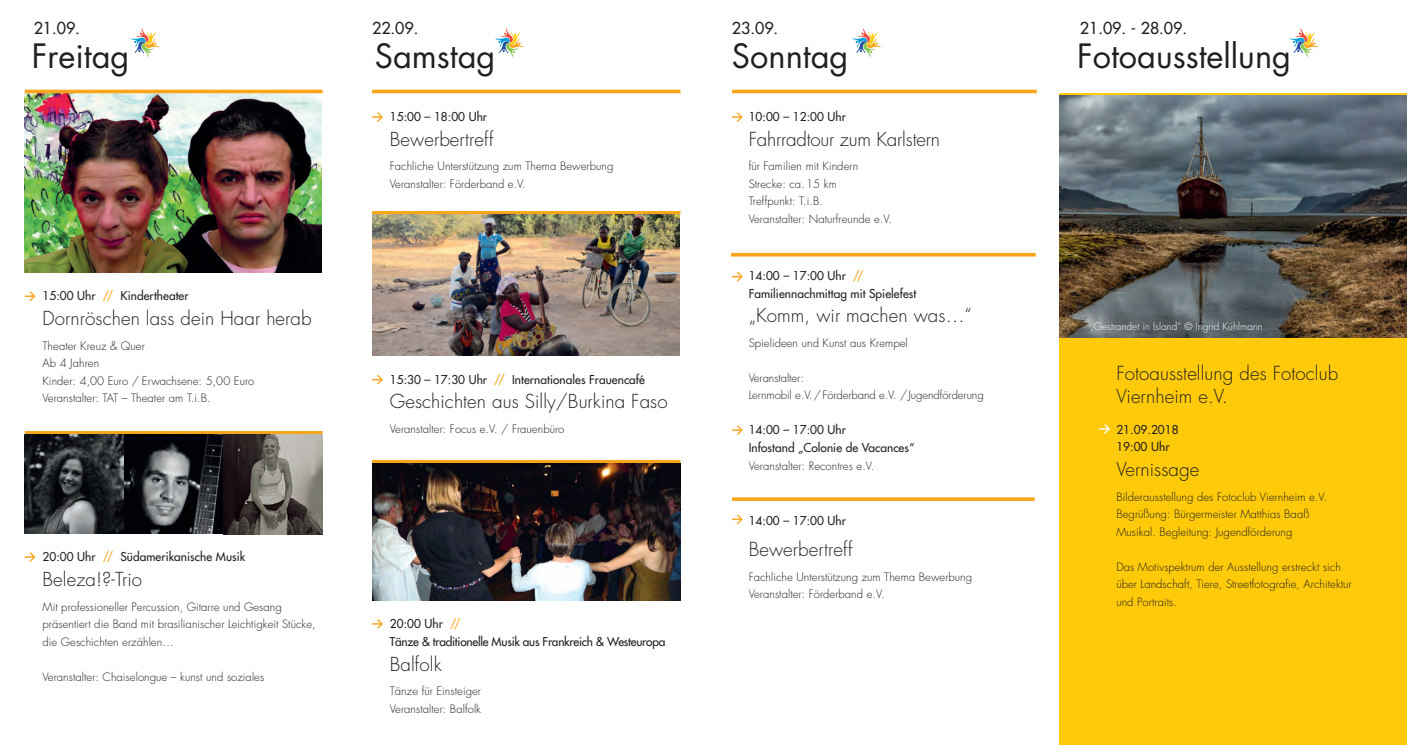
<style>
.page{position:relative;width:1407px;height:745px;background:#fff}
.page>*{position:absolute;margin:0;border:0;box-sizing:border-box;transform-origin:0 0}
.t1{font:32.62px "Futura";color:#231f20}
.t2{font:300 18.75px/22.5px "Futura";letter-spacing:.005em;color:#231f20}
.t3{font:16px "Futura";color:#231f20}
.t4{font:11.88px/17.5px "Futura";letter-spacing:.005em;color:#231f20}
.t5{font:11.88px/17.5px "Futura";letter-spacing:-.02em;color:#231f20}
.t6{font:300 11.25px/17.5px "Futura";letter-spacing:.005em;color:#231f20}
.t7{font:300 10px "Futura";letter-spacing:.005em;color:#fff}
.s1{color:#f9a51b}
</style>
<div class="page">
<div style="left:1059px;top:93px;width:348px;height:651px;background:#feca0a"></div>
<img style="left:1059px;top:95px;width:348px;height:242px">
<img style="left:25px;top:93px;width:297px;height:179px">
<hr style="left:25px;top:90px;width:297px;height:3px;background:#f9a51b">
<hr style="left:25px;top:431px;width:297px;height:3px;background:#f9a51b">
<hr style="left:372px;top:90px;width:308px;height:3px;background:#f9a51b">
<hr style="left:732px;top:90px;width:305px;height:3px;background:#f9a51b">
<hr style="left:731px;top:253px;width:305px;height:3px;background:#f9a51b">
<hr style="left:732px;top:497px;width:302px;height:3px;background:#f9a51b">
<img style="left:25px;top:434px;width:297px;height:99px">
<svg style="left:131px;top:28px;width:28px;height:29px"></svg>
<svg style="left:495px;top:28px;width:28px;height:29px"></svg>
<svg style="left:853px;top:28px;width:28px;height:29px"></svg>
<svg style="left:1290px;top:28px;width:28px;height:29px"></svg>
<svg style="left:25px;top:291px;width:10px;height:9px"></svg>
<svg style="left:372px;top:113px;width:11px;height:8px"></svg>
<svg style="left:372px;top:459px;width:308px;height:4px"></svg>
<img style="left:372px;top:463px;width:308px;height:137px">
<hr style="left:372px;top:211px;width:308px;height:3px;background:#f9a51b">
<img style="left:372px;top:214px;width:308px;height:142px">
<svg style="left:372px;top:375px;width:11px;height:9px"></svg>
<svg style="left:372px;top:619px;width:11px;height:9px"></svg>
<svg style="left:25px;top:552px;width:10px;height:9px"></svg>
<svg style="left:732px;top:113px;width:11px;height:8px"></svg>
<svg style="left:732px;top:272px;width:11px;height:9px"></svg>
<svg style="left:732px;top:425px;width:11px;height:9px"></svg>
<svg style="left:1099px;top:424px;width:11px;height:9px"></svg>
<svg style="left:732px;top:514px;width:11px;height:9px"></svg>
<h3 class="t3" style="left:34px;top:18px;width:48px">21.09.</h3>
<h3 class="t3" style="left:372px;top:18px;width:48px">22.09.</h3>
<h3 class="t3" style="left:732px;top:18px;width:48px">23.09.</h3>
<h1 class="t1" style="left:32px;top:35px;width:99px">Freitag</h1>
<h1 class="t1" style="left:375px;top:35px;width:122px">Samstag</h1>
<h1 class="t1" style="left:732px;top:35px;width:118px">Sonntag</h1>
<p class="t4" style="left:43px;top:287px;width:148px">15:00 Uhr <span class="s1">//</span> Kindertheater</p>
<h2 class="t2" style="left:43px;top:307px;width:271px">Dornröschen lass dein Haar herab</h2>
<p class="t6" style="left:43px;top:337px;width:213px">Theater Kreuz &amp; Quer<br>Ab 4 Jahren<br>Kinder: 4,00 Euro / Erwachsene: 5,00 Euro<br>Veranstalter: TAT – Theater am T.i.B.</p>
<p class="t4" style="left:43px;top:548px;width:204px">20:00 Uhr <span class="s1">//</span> Südamerikanische Musik</p>
<h2 class="t2" style="left:43px;top:568px;width:101px">Beleza!?-Trio</h2>
<p class="t6" style="left:43px;top:597px;width:275px">Mit professioneller Percussion, Gitarre und Gesang präsentiert die Band mit brasilianischer Leichtigkeit Stücke, die Geschichten erzählen…</p>
<p class="t6" style="left:43px;top:667px;width:223px">Veranstalter: Chaiselongue – kunst und soziales</p>
<p class="t4" style="left:390px;top:108px;width:99px">15:00 – 18:00 Uhr</p>
<h2 class="t2" style="left:390px;top:128px;width:105px">Bewerbertreff</h2>
<p class="t6" style="left:390px;top:158px;width:225px">Fachliche Unterstützung zum Thema Bewerbung<br>Veranstalter: Förderband e.V.</p>
<p class="t4" style="left:390px;top:370px;width:257px">15:30 – 17:30 Uhr <span class="s1">//</span> Internationales Frauencafé</p>
<h2 class="t2" style="left:390px;top:390px;width:279px">Geschichten aus Silly/Burkina Faso</h2>
<p class="t6" style="left:390px;top:420px;width:176px">Veranstalter: Focus e.V. / Frauenbüro</p>
<p class="t5" style="left:390px;top:614px;width:277px">20:00 Uhr <span class="s1">//<br></span>Tänze &amp; traditionelle Musik aus Frankreich &amp; Westeuropa</p>
<h2 class="t2" style="left:390px;top:652px;width:53px">Balfolk</h2>
<p class="t6" style="left:390px;top:682px;width:93px">Tänze für Einsteiger<br>Veranstalter: Balfolk</p>
<p class="t4" style="left:749px;top:108px;width:99px">10:00 – 12:00 Uhr</p>
<h2 class="t2" style="left:749px;top:128px;width:193px">Fahrradtour zum Karlstern</h2>
<p class="t6" style="left:749px;top:158px;width:145px">für Familien mit Kindern<br>Strecke: ca.15 km<br>Treffpunkt: T.i.B.<br>Veranstalter: Naturfreunde e.V.</p>
<p class="t4" style="left:749px;top:267px;width:169px">14:00 – 17:00 Uhr <span class="s1">//<br></span>Familiennachmittag mit Spielefest</p>
<h2 class="t2" style="left:749px;top:304px;width:225px">„Komm, wir machen was…“</h2>
<p class="t6" style="left:749px;top:334px;width:161px">Spielideen und Kunst aus Krempel</p>
<p class="t6" style="left:749px;top:369px;width:237px">Veranstalter:<br>Lernmobil e.V./Förderband e.V. /Jugendförderung</p>
<p class="t4" style="left:749px;top:421px;width:167px">14:00 – 17:00 Uhr<br>Infostand „Colonie de Vacances“</p>
<p class="t6" style="left:749px;top:456px;width:127px">Veranstalter: Recontres e.V.</p>
<p class="t4" style="left:749px;top:511px;width:99px">14:00 – 17:00 Uhr</p>
<h2 class="t2" style="left:749px;top:538px;width:105px">Bewerbertreff</h2>
<p class="t6" style="left:749px;top:568px;width:225px">Fachliche Unterstützung zum Thema Bewerbung<br>Veranstalter: Förderband e.V.</p>
<h3 class="t3" style="left:1080px;top:18px;width:109px">21.09. - 28.09.</h3>
<h1 class="t1" style="left:1077px;top:35px;width:215px">Fotoausstellung</h1>
<p class="t7" style="left:1090px;top:320px;width:175px">„Gestrandet in Island“ © Ingrid Kühlmann</p>
<h2 class="t2" style="left:1116px;top:362px;width:223px">Fotoausstellung des Fotoclub<br>Viernheim e.V.</h2>
<p class="t4" style="left:1116px;top:420px;width:64px">21.09.2018<br>19:00 Uhr</p>
<h2 class="t2" style="left:1116px;top:458px;width:85px">Vernissage</h2>
<p class="t6" style="left:1116px;top:488px;width:212px">Bilderausstellung des Fotoclub Viernheim e.V.<br>Begrüßung: Bürgermeister Matthias Baaß<br>Musikal. Begleitung: Jugendförderung</p>
<p class="t6" style="left:1116px;top:558px;width:237px">Das Motivspektrum der Ausstellung erstreckt sich über Landschaft, Tiere, Streetfotografie, Architektur und Portraits.</p>
</div>
